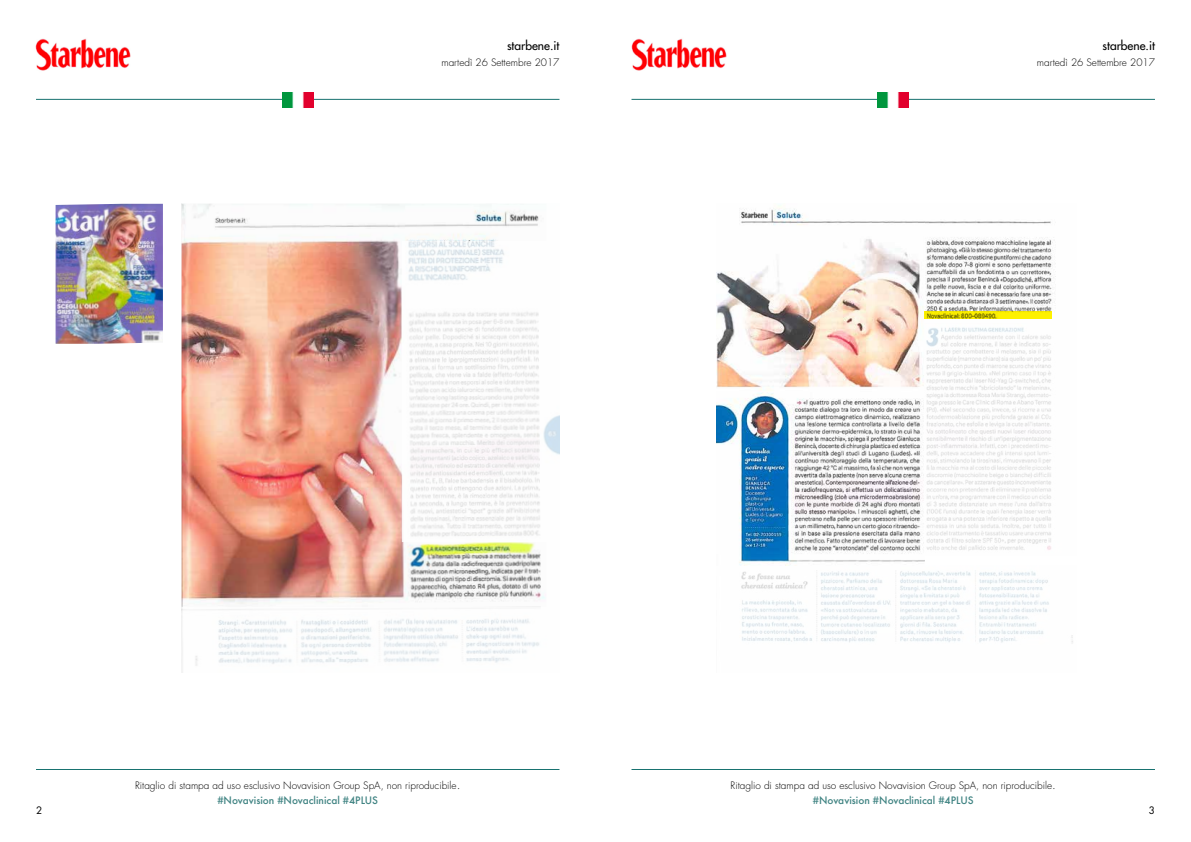
<style>
.page{position:relative;width:1191px;height:842px;background:#fff}
.page>*{position:absolute;margin:0;border:0;box-sizing:border-box;transform-origin:0 0}
.t1{font:12px "Futura";color:#000}
.t2{font:300 10px/14.9px "Futura";color:#000;text-align:center}
.t3{font:500 10px "Futura";color:#3f8382}
.t4{font:10px "Futura";color:#000}
.s1{font-size:12px}
.s2{font-weight:500;color:#3f8382}
</style>
<div class="page">
<img style="left:35px;top:38px;width:96px;height:33px">
<hr style="left:36px;top:99px;width:523px;height:1px;background:#187270">
<hr style="left:36px;top:769px;width:523px;height:1px;background:#187270">
<img style="left:282px;top:92px;width:31px;height:16px">
<img style="left:56px;top:204px;width:107px;height:140px">
<img style="left:182px;top:415px;width:377px;height:258px">
<img style="left:631px;top:38px;width:96px;height:33px">
<hr style="left:631px;top:99px;width:524px;height:1px;background:#187270">
<hr style="left:631px;top:769px;width:524px;height:1px;background:#187270">
<img style="left:877px;top:92px;width:31px;height:16px">
<img style="left:924px;top:221px;width:132px;height:90px">
<img style="left:182px;top:204px;width:364px;height:403px">
<img style="left:926px;top:327px;width:125px;height:224px">
<img style="left:740px;top:565px;width:333px;height:78px">
<img style="left:716px;top:206px;width:208px;height:359px">
<svg style="left:924px;top:311px;width:128px;height:8px"></svg>
<p class="t1" style="left:507px;top:38px;width:54px">starbene.it</p>
<p class="t2" style="left:441px;top:55px;width:120px">martedì 26 Settembre 2017</p>
<p class="t1" style="left:1102px;top:38px;width:54px">starbene.it</p>
<p class="t2" style="left:1037px;top:55px;width:120px">martedì 26 Settembre 2017</p>
<p class="t2" style="left:135px;top:779px;width:327px">Ritaglio di stampa ad uso esclusivo Novavision Group SpA, non riproducibile<span class="s1">. </span><span class="s2">#Novavision #Novaclinical #4PLUS</span></p>
<p class="t2" style="left:730px;top:779px;width:327px">Ritaglio di stampa ad uso esclusivo Novavision Group SpA, non riproducibile<span class="s1">.</span></p>
<p class="t3" style="left:813px;top:794px;width:162px">#Novavision #Novaclinical #4PLUS</p>
<p class="t4" style="left:36px;top:804px;width:8px">2</p>
<p class="t4" style="left:1148px;top:804px;width:8px">3</p>
</div>
